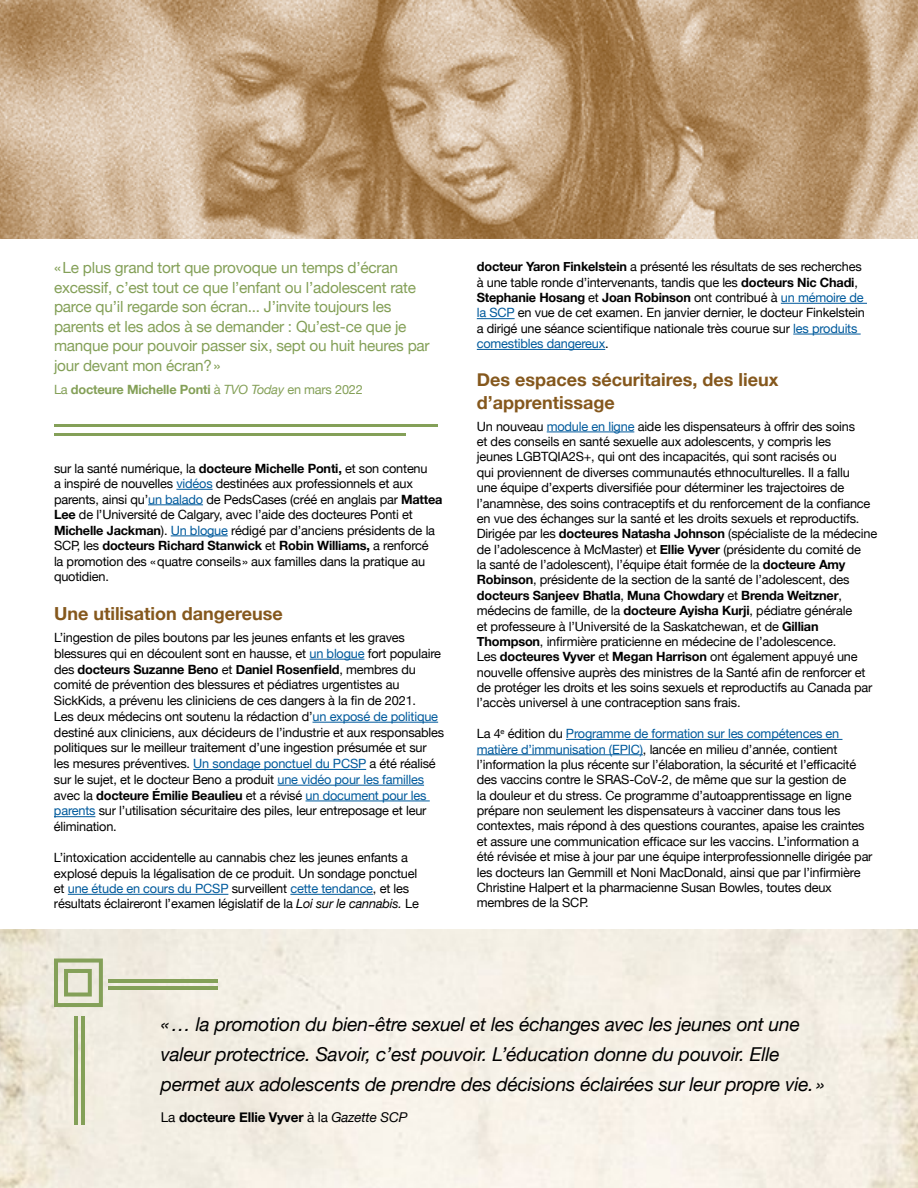
<style>
.page{position:relative;width:918px;height:1188px;background:#fff}
.page>*{position:absolute;margin:0;border:0;box-sizing:border-box;transform-origin:0 0}
.t1{font:italic 19.2px/30px "Helvetica Neue";letter-spacing:-.01em;color:#000}
.t2{font:700 18px/22.5px "Helvetica Neue";color:#85581d}
.t3{font:15.3px/19.5px "Helvetica Neue";letter-spacing:-.015em;color:#84a058}
.t4{font:700 13.5px "Helvetica Neue";letter-spacing:-.01em;color:#000}
.t5{font:12.75px/15.5px "Helvetica Neue";letter-spacing:-.015em;color:#000}
.t6{font:700 12.75px "Helvetica Neue";letter-spacing:-.015em;color:#84a058}
.s1{font-weight:400}
.s2{font-weight:400;font-style:italic}
.s3{font-weight:700}
.s4{color:#005a9c}
.s5{font-style:italic}
</style>
<div class="page">
<hr style="left:176px;top:489px;width:37px;height:1px;background:#005a9c">
<hr style="left:148px;top:505px;width:55px;height:1px;background:#005a9c">
<hr style="left:171px;top:536px;width:57px;height:1px;background:#005a9c">
<hr style="left:309px;top:659px;width:55px;height:1px;background:#005a9c">
<hr style="left:313px;top:722px;width:125px;height:1px;background:#005a9c">
<hr style="left:193px;top:769px;width:173px;height:1px;background:#005a9c">
<hr style="left:277px;top:785px;width:147px;height:1px;background:#005a9c">
<hr style="left:306px;top:801px;width:124px;height:1px;background:#005a9c">
<hr style="left:54px;top:816px;width:41px;height:1px;background:#005a9c">
<hr style="left:68px;top:894px;width:160px;height:1px;background:#005a9c">
<hr style="left:290px;top:894px;width:83px;height:1px;background:#005a9c">
<hr style="left:781px;top:303px;width:86px;height:1px;background:#005a9c">
<hr style="left:477px;top:318px;width:38px;height:1px;background:#005a9c">
<hr style="left:793px;top:334px;width:68px;height:1px;background:#005a9c">
<hr style="left:477px;top:349px;width:128px;height:1px;background:#005a9c">
<hr style="left:547px;top:432px;width:87px;height:1px;background:#005a9c">
<hr style="left:566px;top:739px;width:276px;height:1px;background:#005a9c">
<hr style="left:477px;top:754px;width:166px;height:1px;background:#005a9c">
<img style="left:0;top:930px;width:918px;height:258px">
<img style="left:0;top:0;width:918px;height:238px">
<svg style="left:54px;top:959px;width:49px;height:48px"></svg>
<hr style="left:74px;top:1016px;width:3px;height:109px;background:#84a058">
<hr style="left:81px;top:1016px;width:4px;height:109px;background:#84a058">
<hr style="left:108px;top:986px;width:110px;height:3px;background:#84a058">
<hr style="left:108px;top:979px;width:110px;height:3px;background:#84a058">
<hr style="left:54px;top:424px;width:383px;height:3px;background:#84a058">
<hr style="left:54px;top:433px;width:351px;height:3px;background:#84a058">
<p class="t3" style="left:54px;top:257px;width:377px">«Le plus grand tort que provoque un temps d’écran excessif, c’est tout ce que l’enfant ou l’adolescent rate parce qu’il regarde son écran... J’invite toujours les parents et les ados à se demander : Qu’est-ce que je manque pour pouvoir passer six, sept ou huit heures par jour devant mon écran?»</p>
<p class="t6" style="left:54px;top:382px;width:310px"><span class="s1">La</span> docteure Michelle Ponti <span class="s1">à</span> <span class="s2">TVO Today</span> <span class="s1">en mars 2022</span></p>
<p class="t5" style="left:54px;top:459px;width:390px">sur la santé numérique, la <span class="s3">docteure Michelle Ponti,</span> et son contenu<br>a inspiré de nouvelles <span class="s4">vidéos</span> destinées aux professionnels et aux parents, ainsi qu’<span class="s4">un balado</span> de PedsCases (créé en anglais par <span class="s3">Mattea Lee</span> de l’Université de Calgary, avec l’aide des docteures Ponti et <span class="s3">Michelle Jackman</span>). <span class="s4">Un blogue</span> rédigé par d’anciens présidents de la SCP, les <span class="s3">docteurs Richard Stanwick</span> et <span class="s3">Robin Williams,</span> a renforcé<br>la promotion des «quatre conseils» aux familles dans la pratique au quotidien.</p>
<h2 class="t2" style="left:54px;top:602px;width:230px">Une utilisation dangereuse</h2>
<p class="t5" style="left:54px;top:629px;width:392px">L’ingestion de piles boutons par les jeunes enfants et les graves blessures qui en découlent sont en hausse, et <span class="s4">un blogue</span> fort populaire des <span class="s3">docteurs Suzanne Beno</span> et <span class="s3">Daniel Rosenfield</span>, membres du comité de prévention des blessures et pédiatres urgentistes au SickKids, a prévenu les cliniciens de ces dangers à la fin de 2021.<br>Les deux médecins ont soutenu la rédaction d’<span class="s4">un exposé de politique </span>destiné aux cliniciens, aux décideurs de l’industrie et aux responsables politiques sur le meilleur traitement d’une ingestion présumée et sur les mesures préventives. <span class="s4">Un sondage ponctuel du PCSP</span> a été réalisé sur le sujet, et le docteur Beno a produit <span class="s4">une vidéo pour les familles </span>avec la <span class="s3">docteure Émilie Beaulieu</span> et a révisé <span class="s4">un document pour les parents</span> sur l’utilisation sécuritaire des piles, leur entreposage et leur élimination.</p>
<p class="t5" style="left:54px;top:849px;width:366px">L’intoxication accidentelle au cannabis chez les jeunes enfants a explosé depuis la légalisation de ce produit. Un sondage ponctuel et <span class="s4">une étude en cours du PCSP</span> surveillent <span class="s4">cette tendance</span>, et les résultats éclaireront l’examen législatif de la <span class="s5">Loi sur le cannabis.</span> Le</p>
<p class="t5" style="left:477px;top:258px;width:390px"><span class="s3">docteur Yaron Finkelstein</span> a présenté les résultats de ses recherches à une table ronde d’intervenants, tandis que les <span class="s3">docteurs Nic Chadi</span>, <span class="s3">Stephanie Hosang</span> et <span class="s3">Joan Robinson</span> ont contribué à <span class="s4">un mémoire de la SCP</span> en vue de cet examen. En janvier dernier, le docteur Finkelstein a dirigé une séance scientifique nationale très courue sur <span class="s4">les produits comestibles dangereux</span>.</p>
<h2 class="t2" style="left:477px;top:368px;width:303px">Des espaces sécuritaires, des lieux d’apprentissage</h2>
<p class="t5" style="left:477px;top:417px;width:402px">Un nouveau <span class="s4">module en ligne</span> aide les dispensateurs à offrir des soins<br>et des conseils en santé sexuelle aux adolescents, y compris les<br>jeunes LGBTQIA2S+, qui ont des incapacités, qui sont racisés ou<br>qui proviennent de diverses communautés ethnoculturelles. Il a fallu<br>une équipe d’experts diversifiée pour déterminer les trajectoires de l’anamnèse, des soins contraceptifs et du renforcement de la confiance en vue des échanges sur la santé et les droits sexuels et reproductifs.<br>Dirigée par les <span class="s3">docteures Natasha Johnson</span> (spécialiste de la médecine de l’adolescence à McMaster) et <span class="s3">Ellie Vyver</span> (présidente du comité de<br>la santé de l’adolescent), l’équipe était formée de la <span class="s3">docteure Amy Robinson</span>, présidente de la section de la santé de l’adolescent, des <span class="s3">docteurs Sanjeev Bhatla</span>, <span class="s3">Muna Chowdary</span> et <span class="s3">Brenda Weitzner</span>, médecins de famille, de la <span class="s3">docteure Ayisha Kurji</span>, pédiatre générale<br>et professeure à l’Université de la Saskatchewan, et de <span class="s3">Gillian Thompson</span>, infirmière praticienne en médecine de l’adolescence.<br>Les <span class="s3">docteures Vyver</span> et <span class="s3">Megan Harrison</span> ont également appuyé une nouvelle offensive auprès des ministres de la Santé afin de renforcer et de protéger les droits et les soins sexuels et reproductifs au Canada par l’accès universel à une contraception sans frais.</p>
<p class="t5" style="left:477px;top:725px;width:397px">La 4<sup>e</sup> édition du <span class="s4">Programme de formation sur les compétences en matière d’immunisation (EPIC)</span>, lancée en milieu d’année, contient l’information la plus récente sur l’élaboration, la sécurité et l’efficacité des vaccins contre le SRAS-CoV-2, de même que sur la gestion de<br>la douleur et du stress. Ce programme d’autoapprentissage en ligne prépare non seulement les dispensateurs à vacciner dans tous les contextes, mais répond à des questions courantes, apaise les craintes et assure une communication efficace sur les vaccins. L’information a été révisée et mise à jour par une équipe interprofessionnelle dirigée par les docteurs Ian Gemmill et Noni MacDonald, ainsi que par l’infirmière Christine Halpert et la pharmacienne Susan Bowles, toutes deux membres de la SCP.</p>
<h1 class="t1" style="left:161px;top:1008px;width:665px">«… la promotion du bien-être sexuel et les échanges avec les jeunes ont une valeur protectrice. Savoir, c’est pouvoir. L’éducation donne du pouvoir. Elle permet aux adolescents de prendre des décisions éclairées sur leur propre vie.»</h1>
<p class="t4" style="left:161px;top:1109px;width:248px"><span class="s1">La</span> docteure Ellie Vyver <span class="s1">à la</span> <span class="s2">Gazette SCP</span></p>
</div>
